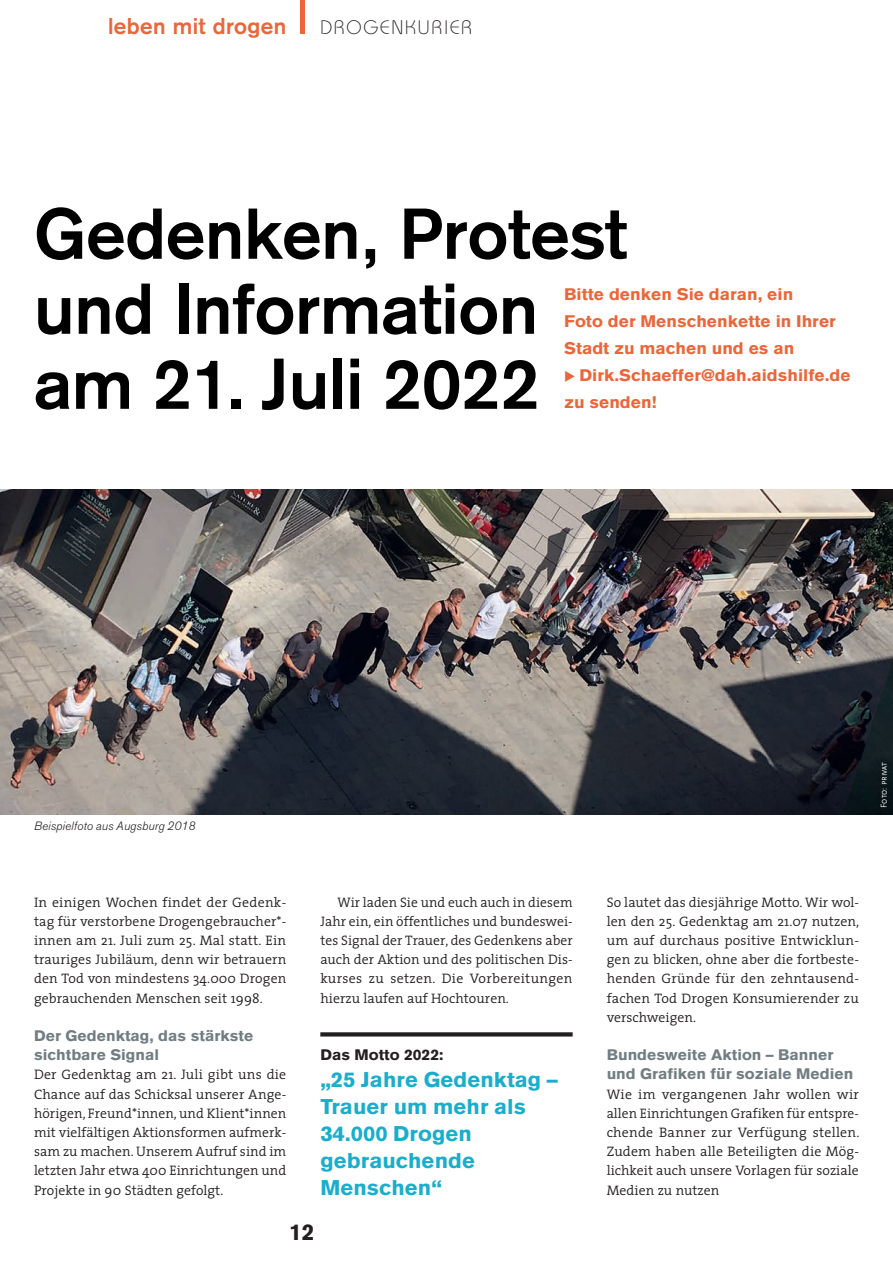
<style>
.page{position:relative;width:893px;height:1263px;background:#fff}
.page>*{position:absolute;margin:0;border:0;box-sizing:border-box;transform-origin:0 0}
.t1{font:700 70.5px/75px "Akzidenz Grotesk";color:#000001}
.t2{font:700 22.5px "Akzidenz Grotesk";letter-spacing:.015em;color:#eb6639}
.t3{font:900 22.5px "Akzidenz Grotesk";color:#231f20}
.t4{font:900 21px/27px "Akzidenz Grotesk";color:#1aaecc;scale:1.05 1}
.t5{font:300 19.5px "Bauhaus";letter-spacing:.09em;color:#231f20}
.t6{font:900 16.5px/27px "Akzidenz Grotesk";color:#eb6639;scale:1.05 1}
.t7{font:900 15px/19.2px "Akzidenz Grotesk";color:#717d83;scale:1.05 1}
.t8{font:900 15px "Akzidenz Grotesk";color:#231f20;scale:1.05 1}
.t9{font:300 13.8px/19.2px "The Serif";letter-spacing:.005em;color:#231f20;text-align:justify}
.t10{font:italic 300 12px "Akzidenz Grotesk BQ";letter-spacing:.01em;color:#231f20}
.t11{font:300 9px "Strada SC";letter-spacing:.005em;color:#fff}
</style>
<div class="page">
<hr style="left:300px;top:0;width:4px;height:34px;background:#eb6639">
<img style="left:0;top:489px;width:893px;height:325px">
<svg style="left:320px;top:1032px;width:253px;height:4px"></svg>
<h2 class="t2" style="left:108px;top:13px;width:180px">leben mit drogen</h2>
<h3 class="t5" style="left:320px;top:16px;width:153px">DROGENKURIER</h3>
<h1 class="t1" style="left:34px;top:196px;width:594px">Gedenken, Protest und Information am 21. Juli 2022</h1>
<p class="t6" style="left:564px;top:280px;width:260px">Bitte denken Sie daran, ein<br>Foto der Menschenkette in Ihrer<br>Stadt zu machen und es an</p>
<p class="t6" style="left:564px;top:361px;width:274px">◆ Dirk.Schaeffer@dah.aidshilfe.de zu senden!</p>
<p class="t10" style="left:34px;top:819px;width:163px">Beispielfoto aus Augsburg 2018</p>
<p class="t9" style="left:34px;top:892px;width:254px">In einigen Wochen findet der Gedenk&shy;tag für verstorbene Drogengebraucher*- innen am 21. Juli zum 25. Mal statt. Ein trauriges Jubiläum, denn wir betrauern den Tod von mindestens 34.000 Drogen gebrauchenden Menschen seit 1998.</p>
<p class="t7" style="left:34px;top:1026px;width:210px">Der Gedenktag, das stärkste sichtbare Signal</p>
<p class="t9" style="left:34px;top:1065px;width:254px">Der Gedenktag am 21. Juli gibt uns die Chance auf das Schicksal unserer Ange&shy;hörigen, Freund*innen, und Klient*innen mit vielfältigen Aktionsformen aufmerk&shy;sam zu machen. Unserem Aufruf sind im letzten Jahr etwa 400 Einrichtungen und Projekte in 90 Städten gefolgt.</p>
<p class="t9" style="left:320px;top:892px;width:254px;text-indent:17px">Wir laden Sie und euch auch in diesem Jahr ein, ein öffentliches und bundeswei&shy;tes Signal der Trauer, des Gedenkens aber auch der Aktion und des politischen Dis&shy;kurses zu setzen. Die Vorbereitungen hierzu laufen auf Hochtouren.</p>
<p class="t8" style="left:320px;top:1046px;width:119px">Das Motto 2022:</p>
<h3 class="t4" style="left:320px;top:1066px;width:228px">„25 Jahre Gedenktag –<br>Trauer um mehr als<br>34.000 Drogen gebrauchende<br>Menschen“</h3>
<h2 class="t3" style="left:289px;top:1218px;width:26px">12</h2>
<p class="t11" style="left:879px;top:808px;width:47px;rotate:-90deg">Foto: privat</p>
<p class="t9" style="left:607px;top:892px;width:254px">So lautet das diesjährige Motto. Wir wol&shy;len den 25. Gedenktag am 21.07 nutzen, um auf durchaus positive Entwicklun&shy;gen zu blicken, ohne aber die fortbeste&shy;henden Gründe für den zehntausend&shy;fachen Tod Drogen Konsumierender zu verschweigen.</p>
<p class="t7" style="left:607px;top:1045px;width:237px">Bundesweite Aktion – Banner und Grafiken für soziale Medien</p>
<p class="t9" style="left:607px;top:1084px;width:254px">Wie im vergangenen Jahr wollen wir allen Einrichtungen Grafiken für entspre&shy;chende Banner zur Verfügung stellen.<br>Zudem haben alle Beteiligten die Mög&shy;lichkeit auch unsere Vorlagen für soziale Medien zu nutzen</p>
</div>
